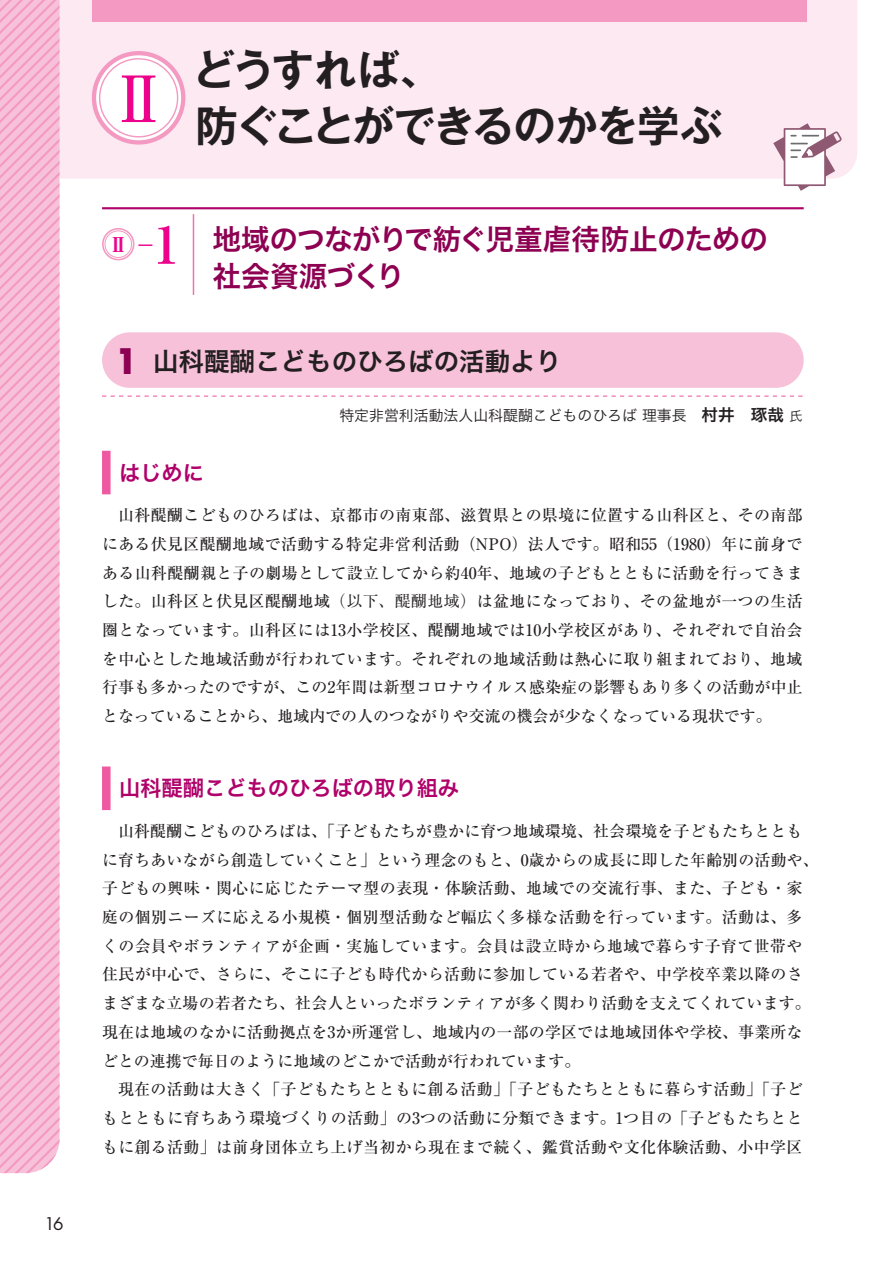
<style>
.page{position:relative;width:893px;height:1263px;background:#fff}
.page>*{position:absolute;margin:0;border:0;box-sizing:border-box;transform-origin:0 0}
.t1{font:500 63.75px "Ryumin Pr 6 N";color:#ed028c}
.t2{font:700 42.45px/55.3px "Gothic MB101 Pr 6 N De";letter-spacing:-.05em;color:#231f20}
.t3{font:28.65px/36.6px "Hira Kaku Std N W6";letter-spacing:-.03em;color:#8d0052}
.t4{font:25.5px "Hira Kaku Std N W6";color:#231f20}
.t5{font:21.3px "Hira Kaku Std N W6";color:#b0016a}
.t6{font:16.95px "Futura";color:#231f20}
.t7{font:500 15.9px/28.7px "Ryumin Pr 6 N";letter-spacing:.01em;color:#231f20;text-align:justify}
.t8{font:14.85px "Hira Kaku Std N W3";color:#231f20}
.s1{font-family:"Ryumin Pr 6 N";font-weight:800;font-size:20.4px;color:#ed028c}
.s2{font-family:"Ryumin Pr 6 N";font-weight:300;font-size:32.25px;color:#ed028c}
.s3{font-family:"Ryumin Pr 6 N";font-weight:700;font-size:51px;color:#ed028c}
.s4{font-family:"Futura Std";font-weight:700;font-size:34.2px;color:#8d0052}
.s5{font-family:"Hira Kaku Std N W6";font-size:16.5px}
.s6{font-size:13.2px}
.s7{font-weight:400}
</style>
<div class="page">
<div style="left:60px;top:0;width:797px;height:179px;background:#fce9f1"></div>
<svg style="left:0;top:0;width:60px;height:1173px;background:#f6b6d3"></svg>
<div style="left:92px;top:0;width:714px;height:22px;background:#f499c2"></div>
<svg style="left:773px;top:123px;width:69px;height:68px"></svg>
<div style="left:96px;top:55px;width:85px;height:85px;background:#fff;border-radius:50%"></div>
<div style="left:92px;top:51px;width:93px;height:94px;border:4px solid #f499c2;border-radius:50%"></div>
<div style="left:99px;top:58px;width:79px;height:79px;border:1px solid #f499c2;border-radius:50%"></div>
<svg style="left:104px;top:230px;width:29px;height:29px"></svg>
<div style="left:102px;top:228px;width:32px;height:32px;border:2px solid #f499c2;border-radius:50%"></div>
<div style="left:105px;top:231px;width:27px;height:27px;border:1px solid #f499c2;border-radius:50%"></div>
<hr style="left:193px;top:214px;width:1px;height:81px;background:#f171ab">
<hr style="left:102px;top:207px;width:702px;height:2px;background:#b0016a">
<div style="left:102px;top:332px;width:702px;height:56px;background:#f7c1d9;border-radius:28px"></div>
<svg style="left:102px;top:396px;width:701px;height:1px"></svg>
<div style="left:102px;top:451px;width:9px;height:43px;background:#ef59a1"></div>
<div style="left:102px;top:766px;width:9px;height:44px;background:#ef59a1"></div>
<p class="t6" style="left:44px;top:1211px;width:21px">16</p>
<h1 class="t1" style="left:107px;top:48px;width:65px">Ⅱ</h1>
<h2 class="t2" style="left:193px;top:41px;width:531px">どうすれば、<br>防ぐことができるのかを学ぶ</h2>
<h3 class="t3" style="left:213px;top:222px;width:557px;text-indent:-105px"><span class="s1">Ⅱ</span> <span class="s2">‒</span><span class="s3">1</span> 地域のつながりで紡ぐ児童虐待防止のための社会資源づくり</h3>
<h3 class="t4" style="left:115px;top:342px;width:448px"><span class="s4">1</span> 山科醍醐こどものひろばの活動より</h3>
<p class="t8" style="left:339px;top:405px;width:465px">特定非営利活動法人山科醍醐こどものひろば 理事長　<span class="s5">村井　琢哉</span> <span class="s6">氏</span></p>
<h3 class="t5" style="left:119px;top:456px;width:87px">はじめに</h3>
<p class="t7" style="left:102px;top:500px;width:702px;text-indent:16px">山科醍醐こどものひろばは、京都市の南東部、滋賀県との県境に位置する山科区と、その南部にある伏見区醍醐地域で活動する特定非営利活動（NPO）法人です。昭和55（1980）年に前身である山科醍醐親と子の劇場として設立してから約40年、地域の子どもとともに活動を行ってきました。山科区と伏見区醍醐地域<span class="s7">（以下、醍醐地域）</span>は盆地になっており、その盆地が一つの生活圏となっています。山科区には13小学校区、醍醐地域では10小学校区があり、それぞれで自治会を中心とした地域活動が行われています。それぞれの地域活動は熱心に取り組まれており、地域行事も多かったのですが、この2年間は新型コロナウイルス感染症の影響もあり多くの活動が中止となっていることから、地域内での人のつながりや交流の機会が少なくなっている現状です。</p>
<h3 class="t5" style="left:119px;top:772px;width:342px">山科醍醐こどものひろばの取り組み</h3>
<p class="t7" style="left:102px;top:816px;width:718px;text-align:left;text-indent:16px">山科醍醐こどものひろばは、「子どもたちが豊かに育つ地域環境、社会環境を子どもたちとともに育ちあいながら創造していくこと」という理念のもと、0歳からの成長に即した年齢別の活動や、子どもの興味・関心に応じたテーマ型の表現・体験活動、地域での交流行事、また、子ども・家庭の個別ニーズに応える小規模・個別型活動など幅広く多様な活動を行っています。活動は、多くの会員やボランティアが企画・実施しています。会員は設立時から地域で暮らす子育て世帯や住民が中心で、さらに、そこに子ども時代から活動に参加している若者や、中学校卒業以降のさまざまな立場の若者たち、社会人といったボランティアが多く関わり活動を支えてくれています。現在は地域のなかに活動拠点を3か所運営し、地域内の一部の学区では地域団体や学校、事業所などとの連携で毎日のように地域のどこかで活動が行われています。</p>
<p class="t7" style="left:102px;top:1074px;width:702px;text-indent:16px">現在の活動は大きく「子どもたちとともに創る活動」「子どもたちとともに暮らす活動」「子どもとともに育ちあう環境づくりの活動」の3つの活動に分類できます。1つ目の「子どもたちとともに創る活動」は前身団体立ち上げ当初から現在まで続く、鑑賞活動や文化体験活動、小中学区</p>
</div>
